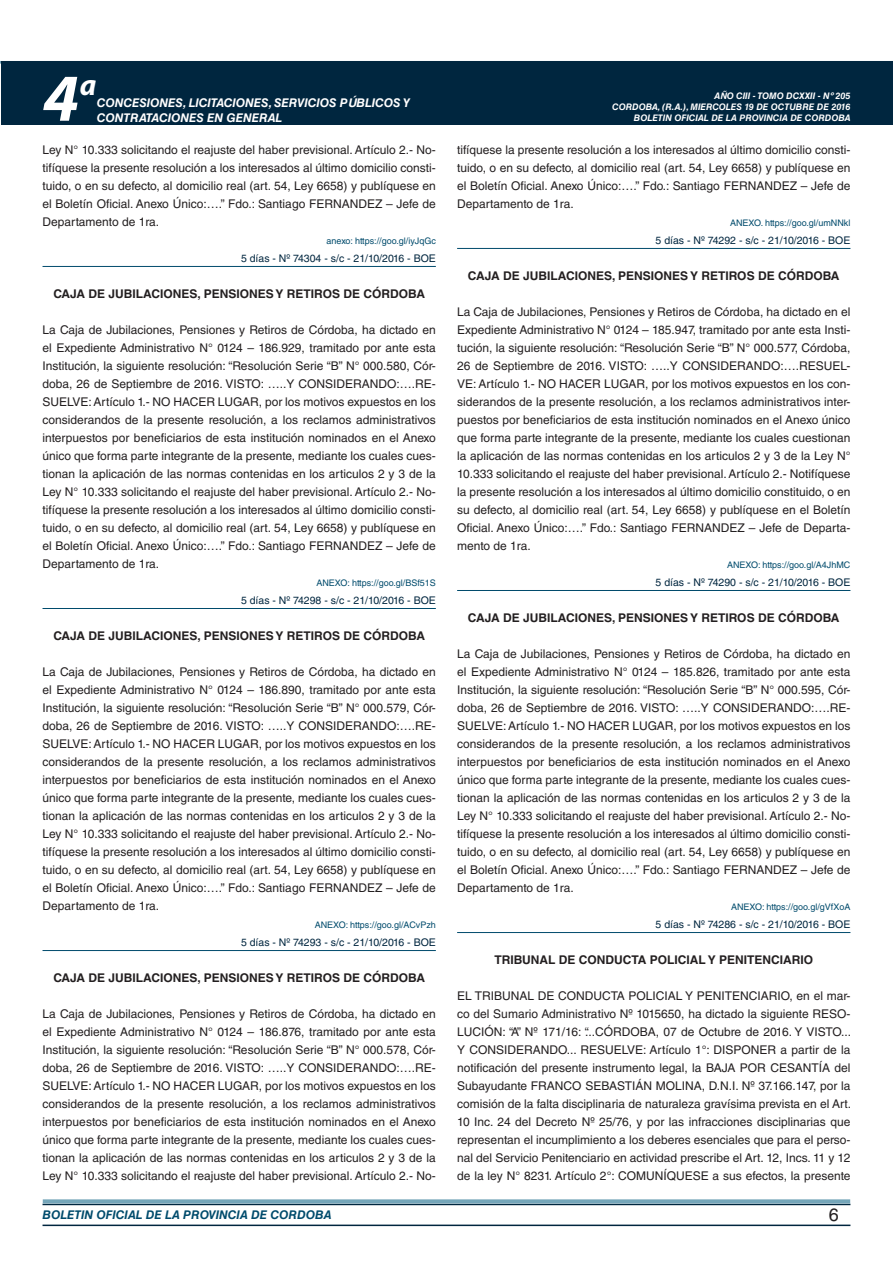
<style>
.page{position:relative;width:893px;height:1263px;background:#fff}
.page>*{position:absolute;margin:0;border:0;box-sizing:border-box;transform-origin:0 0}
.t1{font:italic 700 67.5px "Myriad Pro";color:#fff}
.t2{font:italic 700 30px "Myriad Pro";color:#fff}
.t3{font:18px "Helvetica LT Std";color:#231f20}
.TEXTO_BASE{font:12px/18px "Helvetica LT Std";color:#231f20;text-align:justify}
.TEXTO_BASE-2{font:700 12px "Helvetica LT Std";color:#231f20}
.t4{font:italic 700 12px/14.4px "Helvetica LT Std";color:#fff}
.RESUELVE{font:700 12px "Helvetica LT Std";color:#231f20}
.t5{font:italic 700 12px "Helvetica LT Std";color:#004b6c}
.FECHA_DE_VENCIMIENTO{font:10.5px "Helvetica LT Std";color:#00263f}
.ANEXO{font:9px "Helvetica LT Std";color:#004b6c}
.t6{font:italic 700 9px/10.8px "Helvetica LT Std";color:#fff;text-align:right}
</style>
<div class="page">
<hr style="left:43px;top:1224px;width:807px;height:2px;background:#00263f">
<div style="left:42px;top:1198px;width:809px;height:8px;background:#fff;opacity:.75"></div>
<div style="left:1px;top:61px;width:892px;height:64px;background:#00263f"></div>
<hr style="left:43px;top:266px;width:393px;height:1px;background:#004b6c">
<hr style="left:43px;top:608px;width:393px;height:1px;background:#004b6c">
<hr style="left:43px;top:950px;width:393px;height:1px;background:#004b6c">
<hr style="left:457px;top:248px;width:393px;height:1px;background:#004b6c">
<hr style="left:457px;top:590px;width:393px;height:1px;background:#004b6c">
<hr style="left:457px;top:932px;width:393px;height:1px;background:#004b6c">
<h1 class="t1" style="left:43px;top:54px;width:38px">4</h1>
<h2 class="t2" style="left:80px;top:66px;width:18px">a</h2>
<p class="t4" style="left:97px;top:96px;width:315px">CONCESIONES, LICITACIONES, SERVICIOS PÚBLICOS Y<br>CONTRATACIONES EN GENERAL</p>
<p class="TEXTO_BASE" style="left:43px;top:141px;width:395px">Ley N° 10.333 solicitando el reajuste del haber previsional. Artículo 2.- No&shy;tifíquese la presente resolución a los interesados al último domicilio consti&shy;tuido, o en su defecto, al domicilio real (art. 54, Ley 6658) y publíquese en el Boletín Oficial. Anexo Único:….” Fdo.: Santiago FERNANDEZ – Jefe de Departamento de 1ra.</p>
<p class="ANEXO" style="left:327px;top:235px;width:111px">anexo: https://goo.gl/iyJqGc</p>
<p class="FECHA_DE_VENCIMIENTO" style="left:241px;top:252px;width:196px">5 días - Nº 74304 - s/c - 21/10/2016 - BOE</p>
<p class="TEXTO_BASE-2" style="left:53px;top:286px;width:373px">CAJA DE JUBILACIONES, PENSIONES Y RETIROS DE CÓRDOBA</p>
<p class="TEXTO_BASE" style="left:43px;top:321px;width:395px">La Caja de Jubilaciones, Pensiones y Retiros de Córdoba, ha dictado en el Expediente Administrativo N° 0124 – 186.929, tramitado por ante esta Institución, la siguiente resolución: “Resolución Serie “B” N° 000.580, Cór&shy;doba, 26 de Septiembre de 2016. VISTO: …..Y CONSIDERANDO:….RE-SUELVE: Artículo 1.- NO HACER LUGAR, por los motivos expuestos en los considerandos de la presente resolución, a los reclamos administrativos interpuestos por beneficiarios de esta institución nominados en el Anexo único que forma parte integrante de la presente, mediante los cuales cues&shy;tionan la aplicación de las normas contenidas en los articulos 2 y 3 de la Ley N° 10.333 solicitando el reajuste del haber previsional. Artículo 2.- No&shy;tifíquese la presente resolución a los interesados al último domicilio consti&shy;tuido, o en su defecto, al domicilio real (art. 54, Ley 6658) y publíquese en el Boletín Oficial. Anexo Único:….” Fdo.: Santiago FERNANDEZ – Jefe de Departamento de 1ra.</p>
<p class="ANEXO" style="left:316px;top:577px;width:121px">ANEXO: https://goo.gl/BSf51S</p>
<p class="FECHA_DE_VENCIMIENTO" style="left:241px;top:594px;width:196px">5 días - Nº 74298 - s/c - 21/10/2016 - BOE</p>
<p class="TEXTO_BASE-2" style="left:53px;top:628px;width:373px">CAJA DE JUBILACIONES, PENSIONES Y RETIROS DE CÓRDOBA</p>
<p class="TEXTO_BASE" style="left:43px;top:663px;width:395px">La Caja de Jubilaciones, Pensiones y Retiros de Córdoba, ha dictado en el Expediente Administrativo N° 0124 – 186.890, tramitado por ante esta Institución, la siguiente resolución: “Resolución Serie “B” N° 000.579, Cór&shy;doba, 26 de Septiembre de 2016. VISTO: …..Y CONSIDERANDO:….RE-SUELVE: Artículo 1.- NO HACER LUGAR, por los motivos expuestos en los considerandos de la presente resolución, a los reclamos administrativos interpuestos por beneficiarios de esta institución nominados en el Anexo único que forma parte integrante de la presente, mediante los cuales cues&shy;tionan la aplicación de las normas contenidas en los articulos 2 y 3 de la Ley N° 10.333 solicitando el reajuste del haber previsional. Artículo 2.- No&shy;tifíquese la presente resolución a los interesados al último domicilio consti&shy;tuido, o en su defecto, al domicilio real (art. 54, Ley 6658) y publíquese en el Boletín Oficial. Anexo Único:….” Fdo.: Santiago FERNANDEZ – Jefe de Departamento de 1ra.</p>
<p class="ANEXO" style="left:315px;top:919px;width:123px">ANEXO: https://goo.gl/ACvPzh</p>
<p class="FECHA_DE_VENCIMIENTO" style="left:241px;top:936px;width:196px">5 días - Nº 74293 - s/c - 21/10/2016 - BOE</p>
<p class="TEXTO_BASE-2" style="left:53px;top:970px;width:373px">CAJA DE JUBILACIONES, PENSIONES Y RETIROS DE CÓRDOBA</p>
<p class="TEXTO_BASE" style="left:43px;top:1005px;width:395px">La Caja de Jubilaciones, Pensiones y Retiros de Córdoba, ha dictado en el Expediente Administrativo N° 0124 – 186.876, tramitado por ante esta Institución, la siguiente resolución: “Resolución Serie “B” N° 000.578, Cór&shy;doba, 26 de Septiembre de 2016. VISTO: …..Y CONSIDERANDO:….RE-SUELVE: Artículo 1.- NO HACER LUGAR, por los motivos expuestos en los considerandos de la presente resolución, a los reclamos administrativos interpuestos por beneficiarios de esta institución nominados en el Anexo único que forma parte integrante de la presente, mediante los cuales cues&shy;tionan la aplicación de las normas contenidas en los articulos 2 y 3 de la Ley N° 10.333 solicitando el reajuste del haber previsional. Artículo 2.- No-</p>
<p class="t6" style="left:612px;top:91px;width:240px">AÑO CIII - TOMO DCXXII - Nº 205<br>CORDOBA, (R.A.), MIERCOLES 19 DE OCTUBRE DE 2016</p>
<p class="t6" style="left:634px;top:112px;width:218px">BOLETIN OFICIAL DE LA PROVINCIA DE CORDOBA</p>
<p class="TEXTO_BASE" style="left:457px;top:141px;width:395px">tifíquese la presente resolución a los interesados al último domicilio consti&shy;tuido, o en su defecto, al domicilio real (art. 54, Ley 6658) y publíquese en el Boletín Oficial. Anexo Único:….” Fdo.: Santiago FERNANDEZ – Jefe de Departamento de 1ra.</p>
<p class="ANEXO" style="left:730px;top:217px;width:122px">ANEXO. https://goo.gl/umNNkl</p>
<p class="FECHA_DE_VENCIMIENTO" style="left:656px;top:234px;width:196px">5 días - Nº 74292 - s/c - 21/10/2016 - BOE</p>
<p class="TEXTO_BASE-2" style="left:468px;top:268px;width:373px">CAJA DE JUBILACIONES, PENSIONES Y RETIROS DE CÓRDOBA</p>
<p class="TEXTO_BASE" style="left:457px;top:303px;width:395px">La Caja de Jubilaciones, Pensiones y Retiros de Córdoba, ha dictado en el Expediente Administrativo N° 0124 – 185.947, tramitado por ante esta Insti&shy;tución, la siguiente resolución: “Resolución Serie “B” N° 000.577, Córdoba, 26 de Septiembre de 2016. VISTO: …..Y CONSIDERANDO:….RESUEL-VE: Artículo 1.- NO HACER LUGAR, por los motivos expuestos en los con&shy;siderandos de la presente resolución, a los reclamos administrativos inter&shy;puestos por beneficiarios de esta institución nominados en el Anexo único que forma parte integrante de la presente, mediante los cuales cuestionan la aplicación de las normas contenidas en los articulos 2 y 3 de la Ley N° 10.333 solicitando el reajuste del haber previsional. Artículo 2.- Notifíquese la presente resolución a los interesados al último domicilio constituido, o en su defecto, al domicilio real (art. 54, Ley 6658) y publíquese en el Boletín Oficial. Anexo Único:….” Fdo.: Santiago FERNANDEZ – Jefe de Departa&shy;mento de 1ra.</p>
<p class="ANEXO" style="left:727px;top:559px;width:125px">ANEXO: https://goo.gl/A4JhMC</p>
<p class="FECHA_DE_VENCIMIENTO" style="left:656px;top:576px;width:196px">5 días - Nº 74290 - s/c - 21/10/2016 - BOE</p>
<p class="TEXTO_BASE-2" style="left:468px;top:610px;width:373px">CAJA DE JUBILACIONES, PENSIONES Y RETIROS DE CÓRDOBA</p>
<p class="TEXTO_BASE" style="left:457px;top:645px;width:395px">La Caja de Jubilaciones, Pensiones y Retiros de Córdoba, ha dictado en el Expediente Administrativo N° 0124 – 185.826, tramitado por ante esta Institución, la siguiente resolución: “Resolución Serie “B” N° 000.595, Cór&shy;doba, 26 de Septiembre de 2016. VISTO: …..Y CONSIDERANDO:….RE-SUELVE: Artículo 1.- NO HACER LUGAR, por los motivos expuestos en los considerandos de la presente resolución, a los reclamos administrativos interpuestos por beneficiarios de esta institución nominados en el Anexo único que forma parte integrante de la presente, mediante los cuales cues&shy;tionan la aplicación de las normas contenidas en los articulos 2 y 3 de la Ley N° 10.333 solicitando el reajuste del haber previsional. Artículo 2.- No&shy;tifíquese la presente resolución a los interesados al último domicilio consti&shy;tuido, o en su defecto, al domicilio real (art. 54, Ley 6658) y publíquese en el Boletín Oficial. Anexo Único:….” Fdo.: Santiago FERNANDEZ – Jefe de Departamento de 1ra.</p>
<p class="ANEXO" style="left:731px;top:901px;width:121px">ANEXO: https://goo.gl/gVfXoA</p>
<p class="FECHA_DE_VENCIMIENTO" style="left:656px;top:918px;width:196px">5 días - Nº 74286 - s/c - 21/10/2016 - BOE</p>
<p class="RESUELVE" style="left:494px;top:952px;width:320px">TRIBUNAL DE CONDUCTA POLICIAL Y PENITENCIARIO</p>
<p class="TEXTO_BASE" style="left:457px;top:987px;width:396px">EL TRIBUNAL DE CONDUCTA POLICIAL Y PENITENCIARIO, en el mar&shy;co del Sumario Administrativo Nº 1015650, ha dictado la siguiente RESO-LUCIÓN: “A” Nº 171/16: “...CÓRDOBA, 07 de Octubre de 2016. Y VISTO...<br>Y CONSIDERANDO... RESUELVE: Artículo 1°: DISPONER a partir de la notificación del presente instrumento legal, la BAJA POR CESANTÍA del Subayudante FRANCO SEBASTIÁN MOLINA, D.N.I. Nº 37.166.147, por la comisión de la falta disciplinaria de naturaleza gravísima prevista en el Art.<br>10 Inc. 24 del Decreto Nº 25/76, y por las infracciones disciplinarias que representan el incumplimiento a los deberes esenciales que para el perso&shy;nal del Servicio Penitenciario en actividad prescribe el Art. 12, Incs. 11 y 12 de la ley N° 8231. Artículo 2°: COMUNÍQUESE a sus efectos, la presente</p>
<p class="t5" style="left:43px;top:1208px;width:290px">BOLETIN OFICIAL DE LA PROVINCIA DE CORDOBA</p>
<h3 class="t3" style="left:829px;top:1204px;width:12px">6</h3>
</div>
